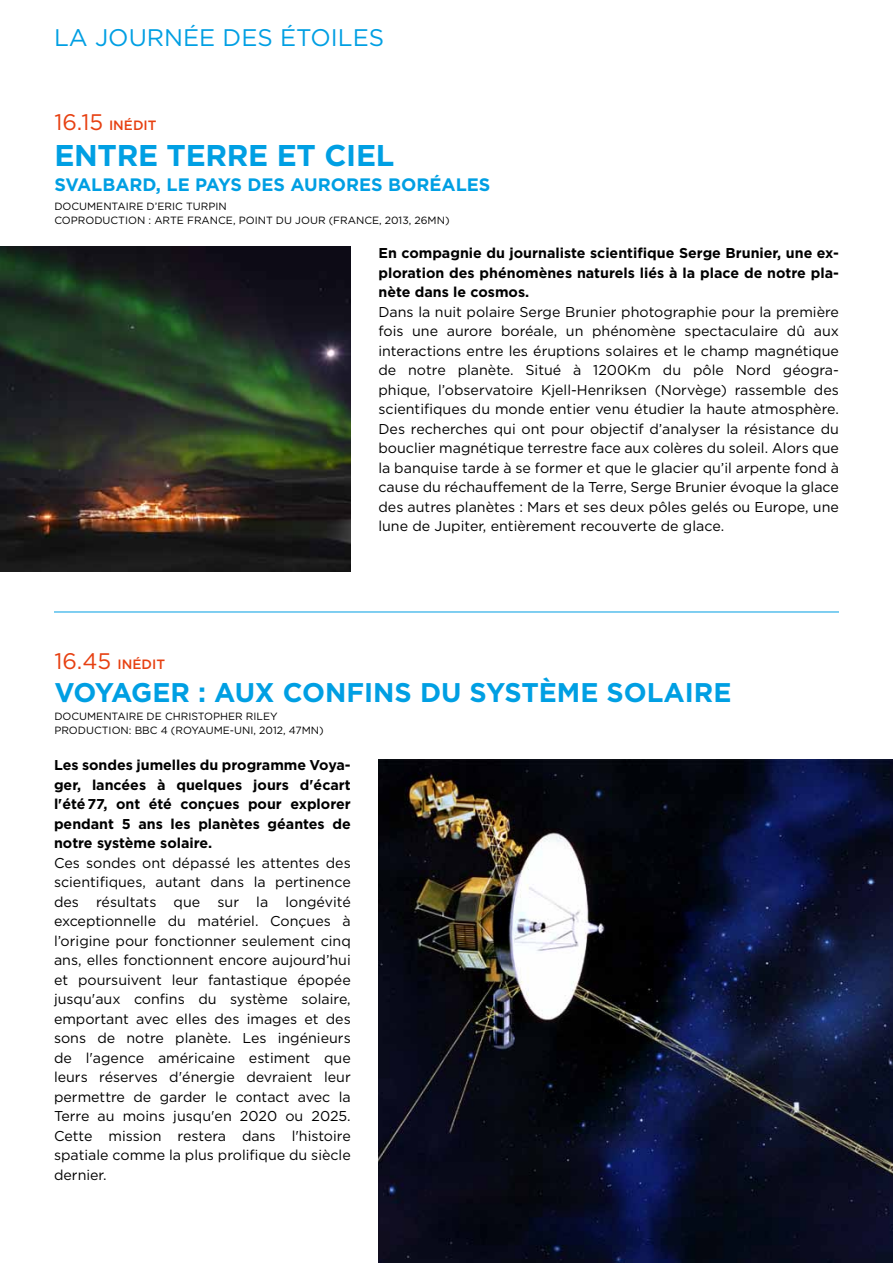
<style>
.page{position:relative;width:893px;height:1263px;background:#fff}
.page>*{position:absolute;margin:0;border:0;box-sizing:border-box;transform-origin:0 0}
.t1{font:700 30px "Gotham";letter-spacing:-.01em;color:#009fe3}
.t2{font:700 27px "Gotham";color:#009fe3}
.t3{font:24px "Gotham";color:#009fe3}
.t4{font:700 18px "Gotham";color:#009fe3}
.t5{font:14.25px/19.5px "Gotham";color:#000;text-align:justify}
.t6{font:700 14.25px/19.5px "Gotham";color:#000;text-align:justify}
.t7{font:500 13.5px "Gotham";color:#e74011}
.t8{font:10.5px/14.2px "Gotham";color:#000}
.s1{font-weight:400;font-size:22.5px}
</style>
<div class="page">
<img style="left:0;top:247px;width:351px;height:324px">
<img style="left:378px;top:759px;width:515px;height:504px">
<hr style="left:54px;top:612px;width:785px;height:1px;background:#009fe3">
<h3 class="t3" style="left:54px;top:22px;width:74px">La jour</h3>
<h3 class="t3" style="left:164px;top:22px;width:221px">née des étoiles</h3>
<p class="t7" style="left:54px;top:117px;width:104px"><span class="s1">16.15</span> INéDIT</p>
<h1 class="t1" style="left:54px;top:136px;width:342px">Entre terre et ciel</h1>
<p class="t4" style="left:54px;top:173px;width:438px">Svalbard, le pays des aurores boréales</p>
<p class="t8" style="left:54px;top:199px;width:9px">Docume</p>
<p class="t8" style="left:103px;top:199px;width:91px">ntaire d’Eric Turp</p>
<p class="t8" style="left:215px;top:199px;width:13px">in</p>
<p class="t8" style="left:54px;top:213px;width:17px">Copro</p>
<p class="t8" style="left:94px;top:213px;width:101px">duction : ARTE Fra</p>
<p class="t8" style="left:210px;top:213px;width:94px">nce, Point du Jour</p>
<p class="t8" style="left:329px;top:213px;width:13px">(Fra</p>
<p class="t8" style="left:356px;top:213px;width:95px">nce, 2013, 26m n)</p>
<p class="t6" style="left:378px;top:243px;width:462px">En compagnie du journaliste scientifique Serge Brunier, une ex&shy;ploration des phénomènes naturels liés à la place de notre pla&shy;nète dans le cosmos.</p>
<p class="t5" style="left:378px;top:301px;width:462px">Dans la nuit polaire Serge Brunier photographie pour la première fois une aurore boréale, un phénomène spectaculaire dû aux interactions entre les éruptions solaires et le champ magnétique de notre planète. Situé à 1200Km du pôle Nord géogra&shy;phique, l’observatoire Kjell-Henriksen (Norvège) rassemble des scientifiques du monde entier venu étudier la haute atmosphère.<br>Des recherches qui ont pour objectif d’analyser la résistance du bouclier magnétique terrestre face aux colères du soleil. Alors que la banquise tarde à se former et que le glacier qu’il arpente fond à cause du réchauffement de la Terre, Serge Brunier évoque la glace des autres planètes : Mars et ses deux pôles gelés ou Europe, une lune de Jupiter, entièrement recouverte de glace.</p>
<p class="t7" style="left:54px;top:655px;width:112px"><span class="s1">16.45</span> INéDIT</p>
<h2 class="t2" style="left:54px;top:674px;width:679px">Voyager : Aux confins du système solaire</h2>
<p class="t8" style="left:54px;top:709px;width:9px">Docume</p>
<p class="t8" style="left:54px;top:709px;width:224px;text-indent:49px">ntaire de Christopher RILEY<br>Production: BBC 4 (Royaume</p>
<p class="t8" style="left:230px;top:723px;width:95px">-Uni, 2012, 47m n)</p>
<p class="t6" style="left:54px;top:755px;width:298px">Les sondes jumelles du programme Voya&shy;ger, lancées à quelques jours d'écart l'été 77, ont été conçues pour explorer pendant 5 ans les planètes géantes de notre système solaire.</p>
<p class="t5" style="left:54px;top:853px;width:298px">Ces sondes ont dépassé les attentes des scientifiques, autant dans la pertinence des résultats que sur la longévité exceptionnelle du matériel. Conçues à l’origine pour fonctionner seulement cinq ans, elles fonctionnent encore aujourd’hui et poursuivent leur fantastique épopée jusqu'aux confins du système solaire, emportant avec elles des images et des sons de notre planète. Les ingénieurs de l'agence américaine estiment que leurs réserves d'énergie devraient leur permettre de garder le contact avec la Terre au moins jusqu'en 2020 ou 2025.<br>Cette mission restera dans l'histoire spatiale comme la plus prolifique du siècle dernier.</p>
</div>
